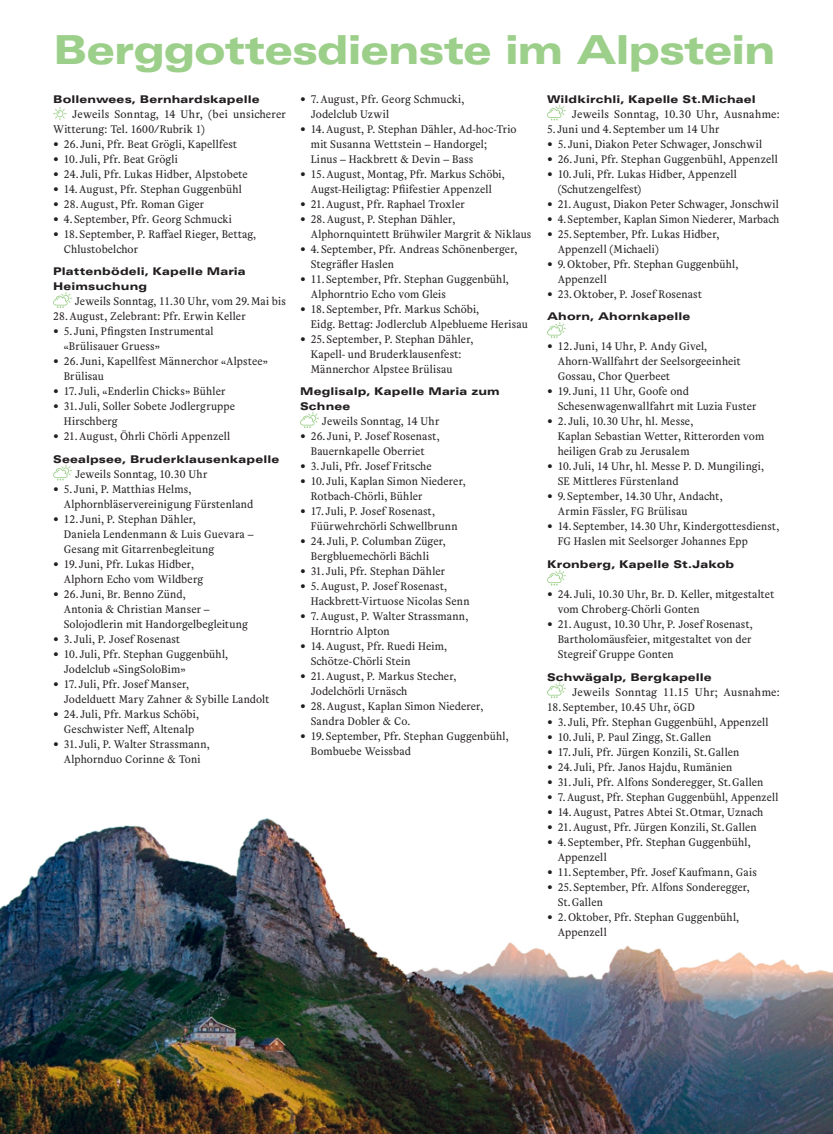
<style>
.page{position:relative;width:833px;height:1134px;background:#fff}
.page>*{position:absolute;margin:0;border:0;box-sizing:border-box;transform-origin:0 0}
.t1{font:900 expanded 40px "Univers LT Std";letter-spacing:-.03em;color:#9ccf8a}
.t2{font:11.5px/15px "Helvetius";letter-spacing:.01em;color:#231f20}
.t3{font:900 expanded 10.62px/15px "Univers LT Std";letter-spacing:.01em;color:#231f20}
</style>
<div class="page">
<img style="left:0;top:818px;width:833px;height:316px">
<svg style="left:53px;top:107px;width:14px;height:13px"></svg>
<svg style="left:53px;top:292px;width:19px;height:16px"></svg>
<svg style="left:53px;top:464px;width:19px;height:16px"></svg>
<svg style="left:300px;top:412px;width:19px;height:16px"></svg>
<svg style="left:547px;top:104px;width:19px;height:16px"></svg>
<svg style="left:547px;top:322px;width:19px;height:16px"></svg>
<svg style="left:547px;top:569px;width:19px;height:16px"></svg>
<svg style="left:547px;top:682px;width:19px;height:16px"></svg>
<h1 class="t1" style="left:53px;top:27px;width:724px">Berggottesdienste im Alpstein</h1>
<p class="t3" style="left:53px;top:92px;width:208px">Bollenwees, Bernhardskapelle</p>
<p class="t2" style="left:53px;top:107px;width:234px;text-indent:19px">Jeweils Sonntag, 14 Uhr, (bei unsicherer<br>Witterung: Tel. 1600/Rubrik 1)</p>
<p class="t2" style="left:53px;top:137px;width:185px">• 26. Juni, Pfr. Beat Grögli, Kapellfest</p>
<p class="t2" style="left:53px;top:151px;width:126px">• 10. Juli, Pfr. Beat Grögli</p>
<p class="t2" style="left:53px;top:166px;width:196px">• 24. Juli, Pfr. Lukas Hidber, Alpstobete</p>
<p class="t2" style="left:53px;top:181px;width:190px">• 14. August, Pfr. Stephan Guggenbühl</p>
<p class="t2" style="left:53px;top:196px;width:152px">• 28. August, Pfr. Roman Giger</p>
<p class="t2" style="left:53px;top:211px;width:180px">• 4. September, Pfr. Georg Schmucki</p>
<p class="t2" style="left:64px;top:226px;width:194px;text-indent:-11px">• 18. September, P. Raffael Rieger, Bettag,<br>Chlustobelchor</p>
<p class="t3" style="left:53px;top:264px;width:194px">Plattenbödeli, Kapelle Maria<br>Heimsuchung</p>
<p class="t2" style="left:75px;top:294px;width:212px">Jeweils Sonntag, 11.30 Uhr, vom 29. Mai bis</p>
<p class="t2" style="left:53px;top:309px;width:194px">28. August, Zelebrant: Pfr. Erwin Keller</p>
<p class="t2" style="left:64px;top:324px;width:151px;text-indent:-11px">• 5. Juni, Pfingsten Instrumental «Brülisauer Gruess»</p>
<p class="t2" style="left:64px;top:354px;width:206px;text-indent:-11px">• 26. Juni, Kapellfest Männerchor «Alpstee»<br>Brülisau</p>
<p class="t2" style="left:53px;top:384px;width:174px">• 17. Juli, «Enderlin Chicks» Bühler</p>
<p class="t2" style="left:64px;top:399px;width:173px;text-indent:-11px">• 31. Juli, Soller Sobete Jodlergruppe<br>Hirschberg</p>
<p class="t2" style="left:53px;top:429px;width:179px">• 21. August, Öhrli Chörli Appenzell</p>
<p class="t3" style="left:53px;top:452px;width:228px">Seealpsee, Bruderklausenkapelle</p>
<p class="t2" style="left:75px;top:467px;width:134px">Jeweils Sonntag, 10.30 Uhr</p>
<p class="t2" style="left:64px;top:482px;width:191px;text-indent:-11px">• 5. Juni, P. Matthias Helms,<br>Alphornbläservereinigung Fürstenland</p>
<p class="t2" style="left:64px;top:511px;width:191px;text-indent:-11px">• 12. Juni, P. Stephan Dähler,<br>Daniela Lendenmann &amp; Luis Guevara –<br>Gesang mit Gitarrenbegleitung</p>
<p class="t2" style="left:64px;top:556px;width:141px;text-indent:-11px">• 19. Juni, Pfr. Lukas Hidber,<br>Alphorn Echo vom Wildberg</p>
<p class="t2" style="left:64px;top:586px;width:186px;text-indent:-11px">• 26. Juni, Br. Benno Zünd,<br>Antonia &amp; Christian Manser –<br>Solojodlerin mit Handorgelbegleitung</p>
<p class="t2" style="left:53px;top:631px;width:128px">• 3. Juli, P. Josef Rosenast</p>
<p class="t2" style="left:64px;top:646px;width:166px;text-indent:-11px">• 10. Juli, Pfr. Stephan Guggenbühl,<br>Jodelclub «SingSoloBim»</p>
<p class="t2" style="left:64px;top:676px;width:207px;text-indent:-11px">• 17. Juli, Pfr. Josef Manser,<br>Jodelduett Mary Zahner &amp; Sybille Landolt</p>
<p class="t2" style="left:53px;top:706px;width:147px;text-align:center">• 24. Juli, Pfr. Markus Schöbi,<br>Geschwister Neff, Altenalp</p>
<p class="t2" style="left:53px;top:736px;width:158px;text-align:center">• 31. Juli, P. Walter Strassmann,<br>Alphornduo Corinne &amp; Toni</p>
<p class="t2" style="left:311px;top:91px;width:155px;text-indent:-11px">• 7. August, Pfr. Georg Schmucki,<br>Jodelclub Uzwil</p>
<p class="t2" style="left:311px;top:121px;width:207px;text-indent:-11px">• 14. August, P. Stephan Dähler, Ad-hoc-Trio mit Susanna Wettstein – Handorgel;<br>Linus – Hackbrett &amp; Devin – Bass</p>
<p class="t2" style="left:300px;top:166px;width:206px;text-align:center">• 15. August, Montag, Pfr. Markus Schöbi,<br>Augst-Heiligtag: Pfiifestier Appenzell</p>
<p class="t2" style="left:300px;top:196px;width:166px">• 21. August, Pfr. Raphael Troxler</p>
<p class="t2" style="left:311px;top:212px;width:222px;text-indent:-11px">• 28. August, P. Stephan Dähler,<br>Alphornquintett Brühwiler Margrit &amp; Niklaus</p>
<p class="t2" style="left:311px;top:242px;width:208px;text-indent:-11px">• 4. September, Pfr. Andreas Schönenberger,<br>Stegräfler Haslen</p>
<p class="t2" style="left:311px;top:271px;width:200px;text-indent:-11px">• 11. September, Pfr. Stephan Guggenbühl,<br>Alphorntrio Echo vom Gleis</p>
<p class="t2" style="left:311px;top:301px;width:218px;text-indent:-11px">• 18. September, Pfr. Markus Schöbi,<br>Eidg. Bettag: Jodlerclub Alpeblueme Herisau</p>
<p class="t2" style="left:311px;top:331px;width:164px;text-indent:-11px">• 25. September, P. Stephan Dähler,<br>Kapell- und Bruderklausenfest:<br>Männerchor Alpstee Brülisau</p>
<p class="t3" style="left:300px;top:384px;width:201px">Meglisalp, Kapelle Maria zum<br>Schnee</p>
<p class="t2" style="left:322px;top:414px;width:119px">Jeweils Sonntag, 14 Uhr</p>
<p class="t2" style="left:300px;top:429px;width:141px;text-align:center">• 26. Juni, P. Josef Rosenast,<br>Bauernkapelle Oberriet</p>
<p class="t2" style="left:300px;top:459px;width:133px">• 3. Juli, Pfr. Josef Fritsche</p>
<p class="t2" style="left:311px;top:474px;width:156px;text-indent:-11px">• 10. Juli, Kaplan Simon Niederer,<br>Rotbach-Chörli, Bühler</p>
<p class="t2" style="left:311px;top:504px;width:148px;text-indent:-11px">• 17. Juli, P. Josef Rosenast,<br>Füürwehrchörli Schwellbrunn</p>
<p class="t2" style="left:300px;top:534px;width:147px;text-align:center">• 24. Juli, P. Columban Züger,<br>Bergbluemechörli Bächli</p>
<p class="t2" style="left:300px;top:564px;width:146px">• 31. Juli, Pfr. Stephan Dähler</p>
<p class="t2" style="left:311px;top:579px;width:160px;text-indent:-11px">• 5. August, P. Josef Rosenast,<br>Hackbrett-Virtuose Nicolas Senn</p>
<p class="t2" style="left:311px;top:609px;width:159px;text-indent:-11px">• 7. August, P. Walter Strassmann,<br>Horntrio Alpton</p>
<p class="t2" style="left:311px;top:639px;width:138px;text-indent:-11px">• 14. August, Pfr. Ruedi Heim,<br>Schötze-Chörli Stein</p>
<p class="t2" style="left:311px;top:669px;width:147px;text-indent:-11px">• 21. August, P. Markus Stecher,<br>Jodelchörli Urnäsch</p>
<p class="t2" style="left:311px;top:699px;width:174px;text-indent:-11px">• 28. August, Kaplan Simon Niederer,<br>Sandra Dobler &amp; Co.</p>
<p class="t2" style="left:311px;top:729px;width:199px;text-indent:-11px">• 19. September, Pfr. Stephan Guggenbühl,<br>Bombuebe Weissbad</p>
<p class="t3" style="left:547px;top:92px;width:210px">Wildkirchli, Kapelle St.Michael</p>
<p class="t2" style="left:571px;top:107px;width:210px">Jeweils Sonntag, 10.30 Uhr, Ausnahme:</p>
<p class="t2" style="left:547px;top:122px;width:174px">5. Juni und 4. September um 14 Uhr</p>
<p class="t2" style="left:547px;top:137px;width:217px">• 5. Juni, Diakon Peter Schwager, Jonschwil</p>
<p class="t2" style="left:547px;top:151px;width:232px">• 26. Juni, Pfr. Stephan Guggenbühl, Appenzell</p>
<p class="t2" style="left:557px;top:166px;width:181px;text-indent:-11px">• 10. Juli, Pfr. Lukas Hidber, Appenzell (Schutzengelfest)</p>
<p class="t2" style="left:547px;top:197px;width:233px">• 21. August, Diakon Peter Schwager, Jonschwil</p>
<p class="t2" style="left:547px;top:212px;width:234px">• 4. September, Kaplan Simon Niederer, Marbach</p>
<p class="t2" style="left:557px;top:227px;width:163px;text-indent:-11px">• 25. September, Pfr. Lukas Hidber,<br>Appenzell (Michaeli)</p>
<p class="t2" style="left:557px;top:256px;width:182px;text-indent:-11px">• 9. Oktober, Pfr. Stephan Guggenbühl,<br>Appenzell</p>
<p class="t2" style="left:547px;top:286px;width:156px">• 23. Oktober, P. Josef Rosenast</p>
<p class="t3" style="left:547px;top:309px;width:145px">Ahorn, Ahornkapelle</p>
<p class="t2" style="left:557px;top:339px;width:184px;text-indent:-11px">• 12. Juni, 14 Uhr, P. Andy Givel,<br>Ahorn-Wallfahrt der Seelsorgeeinheit<br>Gossau, Chor Querbeet</p>
<p class="t2" style="left:557px;top:384px;width:200px;text-indent:-11px">• 19. Juni, 11 Uhr, Goofe ond<br>Schesenwagenwallfahrt mit Luzia Fuster</p>
<p class="t2" style="left:557px;top:414px;width:208px;text-indent:-11px">• 2. Juli, 10.30 Uhr, hl. Messe,<br>Kaplan Sebastian Wetter, Ritterorden vom heiligen Grab zu Jerusalem</p>
<p class="t2" style="left:557px;top:459px;width:208px;text-indent:-11px">• 10. Juli, 14 Uhr, hl. Messe P. D. Mungilingi,<br>SE Mittleres Fürstenland</p>
<p class="t2" style="left:557px;top:489px;width:166px;text-indent:-11px">• 9. September, 14.30 Uhr, Andacht,<br>Armin Fässler, FG Brülisau</p>
<p class="t2" style="left:557px;top:519px;width:223px;text-indent:-11px">• 14. September, 14.30 Uhr, Kindergottesdienst,<br>FG Haslen mit Seelsorger Johannes Epp</p>
<p class="t3" style="left:547px;top:557px;width:189px">Kronberg, Kapelle St.Jakob</p>
<p class="t2" style="left:557px;top:587px;width:218px;text-indent:-11px">• 24. Juli, 10.30 Uhr, Br. D. Keller, mitgestaltet vom Chroberg-Chörli Gonten</p>
<p class="t2" style="left:557px;top:616px;width:197px;text-align:justify;text-indent:-11px">• 21. August, 10.30 Uhr, P. Josef Rosenast, Bartholomäusfeier, mitgestaltet von der Stegreif Gruppe Gonten</p>
<p class="t3" style="left:547px;top:669px;width:166px">Schwägalp, Bergkapelle</p>
<p class="t2" style="left:572px;top:684px;width:209px">Jeweils Sonntag 11.15 Uhr; Ausnahme:</p>
<p class="t2" style="left:547px;top:699px;width:149px">18. September, 10.45 Uhr, öGD</p>
<p class="t2" style="left:547px;top:714px;width:223px">• 3. Juli, Pfr. Stephan Guggenbühl, Appenzell</p>
<p class="t2" style="left:547px;top:729px;width:166px">• 10. Juli, P. Paul Zingg, St. Gallen</p>
<p class="t2" style="left:547px;top:744px;width:194px">• 17. Juli, Pfr. Jürgen Konzili, St. Gallen</p>
<p class="t2" style="left:547px;top:759px;width:187px">• 24. Juli, Pfr. Janos Hajdu, Rumänien</p>
<p class="t2" style="left:547px;top:774px;width:218px">• 31. Juli, Pfr. Alfons Sonderegger, St. Gallen</p>
<p class="t2" style="left:547px;top:789px;width:233px">• 7. August, Pfr. Stephan Guggenbühl, Appenzell</p>
<p class="t2" style="left:547px;top:804px;width:218px">• 14. August, Patres Abtei St. Otmar, Uznach</p>
<p class="t2" style="left:547px;top:819px;width:211px">• 21. August, Pfr. Jürgen Konzili, St. Gallen</p>
<p class="t2" style="left:557px;top:834px;width:194px;text-indent:-11px">• 4. September, Pfr. Stephan Guggenbühl,<br>Appenzell</p>
<p class="t2" style="left:547px;top:864px;width:211px">• 11. September, Pfr. Josef Kaufmann, Gais</p>
<p class="t2" style="left:557px;top:879px;width:194px;text-indent:-11px">• 25. September, Pfr. Alfons Sonderegger,<br>St. Gallen</p>
<p class="t2" style="left:557px;top:909px;width:183px;text-indent:-11px">• 2. Oktober, Pfr. Stephan Guggenbühl,<br>Appenzell</p>
</div>
